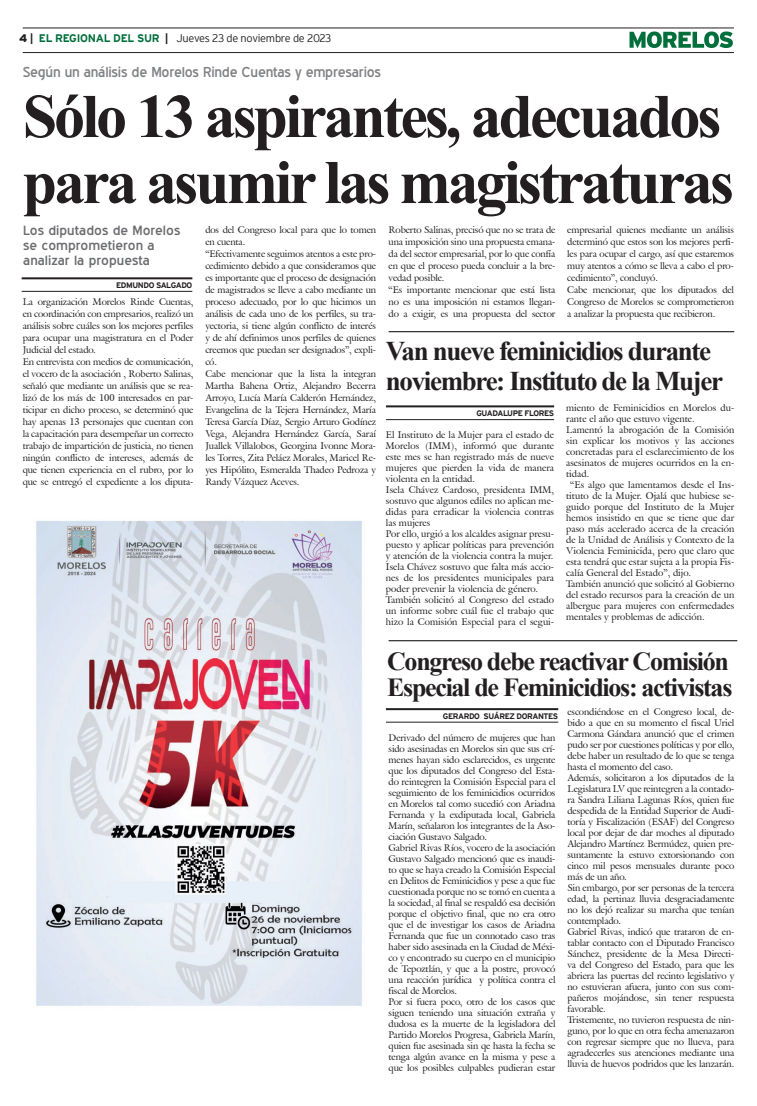
<style>
.page{position:relative;width:757px;height:1106px;background:#fff}
.page>*{position:absolute;margin:0;border:0;box-sizing:border-box;transform-origin:0 0}
.t1{font:700 62px/66px "Times New Roman";letter-spacing:-.05em;color:#231f20}
.t2{font:700 27px/30px "Times New Roman";letter-spacing:-.05em;color:#231f20}
.t3{font:700 26px/26px "Times New Roman";letter-spacing:-.05em;color:#231f20}
.t4{font:14px "Blue Highway";letter-spacing:-.015em;color:#808285;scale:1.05 1}
.t5{font:13px/15px "Blue Highway";color:#6c6d70;scale:1.1 1}
.t6{font:300 11px "Interstate";letter-spacing:-.025em;color:#231f20}
.t7{font:9.5px/11px "Galliard IT Cby BT";letter-spacing:-.01em;color:#231f20}
.t8{font:700 8px "Interstate";letter-spacing:-.05em;color:#231f20}
.s1{font-weight:900}
.s2{font-weight:700}
.s3{font-weight:700;color:#006f3c}
</style>
<div class="page">
<hr style="left:23px;top:28px;width:711px;height:1px;background:#231f20">
<hr style="left:23px;top:52px;width:711px;height:1px;background:#231f20">
<svg style="left:629px;top:31px;width:104px;height:17px"></svg>
<img style="left:36px;top:521px;width:326px;height:485px">
<hr style="left:386px;top:708px;width:172px;height:2px;background:#231f20">
<hr style="left:386px;top:721px;width:172px;height:1px;background:#231f20">
<hr style="left:389px;top:640px;width:348px;height:1px;background:#000">
<hr style="left:386px;top:405px;width:168px;height:2px;background:#231f20">
<hr style="left:386px;top:419px;width:168px;height:1px;background:#231f20">
<hr style="left:389px;top:331px;width:345px;height:1px;background:#000">
<hr style="left:22px;top:277px;width:170px;height:2px;background:#231f20">
<hr style="left:22px;top:291px;width:170px;height:1px;background:#231f20">
<p class="t6" style="left:19px;top:32px;width:314px"><span class="s1">4</span> <span class="s2">|</span> <span class="s3">EL REGIONAL DEL SUR</span> <span class="s2">|</span> Jueves 23 de noviembre de 2023</p>
<h3 class="t4" style="left:23px;top:63px;width:343px">Según un análisis de Morelos Rinde Cuentas y empresarios</h3>
<h1 class="t1" style="left:23px;top:81px;width:713px">Sólo 13 aspirantes, adecuados para asumir las magistraturas</h1>
<h3 class="t5" style="left:23px;top:223px;width:144px">Los diputados de Morelos se comprometieron a analizar la propuesta</h3>
<p class="t8" style="left:116px;top:281px;width:78px">EDMUNDO SALGADO</p>
<p class="t7" style="left:389px;top:223px;width:168px;line-height:12px">Roberto Salinas, precisó que no se trata de una imposición sino una propuesta emana&shy;da del sector empresarial, por lo que confía en que el proceso pueda concluir a la bre&shy;vedad posible.<br>“Es importante mencionar que está lista no es una imposición ni estamos llegan&shy;do a exigir, es una propuesta del sector</p>
<p class="t7" style="left:567px;top:223px;width:168px;line-height:12px">empresarial quienes mediante un análisis determinó que estos son los mejores perfi&shy;les para ocupar el cargo, así que estaremos muy atentos a cómo se lleva a cabo el pro&shy;cedimiento”, concluyó.<br>Cabe mencionar, que los diputados del Congreso de Morelos se comprometieron a analizar la propuesta que recibieron.</p>
<p class="t7" style="left:205px;top:223px;width:172px;line-height:12px">dos del Congreso local para que lo tomen en cuenta.<br>“Efectivamente seguimos atentos a este pro&shy;cedimiento debido a que consideramos que es importante que el proceso de designación de magistrados se lleve a cabo mediante un proceso adecuado, por lo que hicimos un análisis de cada uno de los perfiles, su tra&shy;yectoria, si tiene algún conflicto de interés y de ahí definimos unos perfiles de quienes creemos que puedan ser designados”, expli&shy;có.<br>Cabe mencionar que la lista la integran Martha Bahena Ortiz, Alejandro Becerra Arroyo, Lucía María Calderón Hernández, Evangelina de la Tejera Hernández, María Teresa García Díaz, Sergio Arturo Godínez Vega, Alejandra Hernández García, Saraí Juallek Villalobos, Georgina Ivonne Mora&shy;les Torres, Zita Peláez Morales, Maricel Re&shy;yes Hipólito, Esmeralda Thadeo Pedroza y Randy Vázquez Aceves.</p>
<p class="t7" style="left:23px;top:295px;width:172px;line-height:12px">La organización Morelos Rinde Cuentas, en coordinación con empresarios, realizó un análisis sobre cuáles son los mejores perfiles para ocupar una magistratura en el Poder Judicial del estado.<br>En entrevista con medios de comunicación, el vocero de la asociación , Roberto Salinas, señaló que mediante un análisis que se rea&shy;lizó de los más de 100 interesados en par&shy;ticipar en dicho proceso, se determinó que hay apenas 13 personajes que cuentan con la capacitación para desempeñar un correcto trabajo de impartición de justicia, no tienen ningún conflicto de intereses, además de que tienen experiencia en el rubro, por lo que se entregó el expediente a los diputa-</p>
<h2 class="t2" style="left:386px;top:335px;width:339px">Van nueve feminicidios durante noviembre: Instituto de la Mujer</h2>
<p class="t8" style="left:476px;top:409px;width:79px">GUADALUPE FLORES</p>
<p class="t7" style="left:566px;top:402px;width:170px">miento de Feminicidios en Morelos du-</p>
<p class="t7" style="left:566px;top:413px;width:130px">rante el año que estuvo vigente.</p>
<p class="t7" style="left:566px;top:424px;width:170px">Lamentó la abrogación de la Comisión</p>
<p class="t7" style="left:566px;top:435px;width:170px">sin explicar los motivos y las acciones</p>
<p class="t7" style="left:566px;top:446px;width:170px">concretadas para el esclarecimiento de los</p>
<p class="t7" style="left:566px;top:457px;width:170px">asesinatos de mujeres ocurridos en la en-</p>
<p class="t7" style="left:566px;top:468px;width:25px">tidad.</p>
<p class="t7" style="left:570px;top:479px;width:166px">“Es algo que lamentamos desde el Ins-</p>
<p class="t7" style="left:566px;top:490px;width:170px">tituto de la Mujer. Ojalá que hubiese se-</p>
<p class="t7" style="left:566px;top:501px;width:170px">guido porque del Instituto de la Mujer</p>
<p class="t7" style="left:566px;top:512px;width:170px">hemos insistido en que se tiene que dar</p>
<p class="t7" style="left:566px;top:523px;width:170px">paso más acelerado acerca de la creación</p>
<p class="t7" style="left:566px;top:534px;width:170px">de la Unidad de Análisis y Contexto de la</p>
<p class="t7" style="left:566px;top:545px;width:170px">Violencia Feminicida, pero que claro que</p>
<p class="t7" style="left:566px;top:556px;width:170px">esta tendrá que estar sujeta a la propia Fis-</p>
<p class="t7" style="left:566px;top:567px;width:126px">calía General del Estado”, dijo.</p>
<p class="t7" style="left:566px;top:578px;width:170px">También anunció que solicitó al Gobierno</p>
<p class="t7" style="left:566px;top:589px;width:170px">del estado recursos para la creación de un</p>
<p class="t7" style="left:566px;top:600px;width:170px">albergue para mujeres con enfermedades</p>
<p class="t7" style="left:566px;top:611px;width:140px">mentales y problemas de adicción.</p>
<p class="t7" style="left:386px;top:429px;width:170px">El Instituto de la Mujer para el estado de Morelos (IMM), informó que durante este mes se han registrado más de nueve mujeres que pierden la vida de manera violenta en la entidad.<br>Isela Chávez Cardoso, presidenta IMM, sostuvo que algunos ediles no aplican me&shy;didas para erradicar la violencia contras las mujeres<br>Por ello, urgió a los alcaldes asignar presu&shy;puesto y aplicar políticas para prevención y atención de la violencia contra la mujer.<br>Isela Chávez sostuvo que falta más accio&shy;nes de los presidentes municipales para poder prevenir la violencia de género.<br>También solicitó al Congreso del estado un informe sobre cuál fue el trabajo que hizo la Comisión Especial para el segui-</p>
<h3 class="t3" style="left:387px;top:647px;width:347px">Congreso debe reactivar Comisión<br>Especial de Feminicidios: activistas</h3>
<p class="t8" style="left:443px;top:711px;width:117px">GERARDO SUÁREZ DORANTES</p>
<p class="t7" style="left:567px;top:706px;width:168px">escondiéndose en el Congreso local, de&shy;bido a que en su momento el fiscal Uriel Carmona Gándara anunció que el crimen pudo ser por cuestiones políticas y por ello, debe haber un resultado de lo que se tenga hasta el momento del caso.<br>Además, solicitaron a los diputados de la Legislatura LV que reintegren a la contado&shy;ra Sandra Liliana Lagunas Ríos, quien fue despedida de la Entidad Superior de Audi&shy;toría y Fiscalización (ESAF) del Congreso local por dejar de dar moches al diputado Alejandro Martínez Bermúdez, quien pre&shy;suntamente la estuvo extorsionando con cinco mil pesos mensuales durante poco más de un año.<br>Sin embargo, por ser personas de la tercera edad, la pertinaz lluvia desgraciadamente no los dejó realizar su marcha que tenían contemplado.<br>Gabriel Rivas, indicó que trataron de en&shy;tablar contacto con el Diputado Francisco Sánchez, presidente de la Mesa Directi&shy;va del Congreso del Estado, para que les abriera las puertas del recinto legislativo y no estuvieran afuera, junto con sus com&shy;pañeros mojándose, sin tener respuesta favorable.<br>Tristemente, no tuvieron respuesta de nin&shy;guno, por lo que en otra fecha amenazaron con regresar siempre que no llueva, para agradecerles sus atenciones mediante una lluvia de huevos podridos que les lanzarán.</p>
<p class="t7" style="left:389px;top:732px;width:168px">Derivado del número de mujeres que han sido asesinadas en Morelos sin que sus crí&shy;menes hayan sido esclarecidos, es urgente que los diputados del Congreso del Esta&shy;do reintegren la Comisión Especial para el seguimiento de los feminicidios ocurridos en Morelos tal como sucedió con Ariadna Fernanda y la exdiputada local, Gabriela Marín, señalaron los integrantes de la Aso&shy;ciación Gustavo Salgado.<br>Gabriel Rivas Ríos, vocero de la asociación Gustavo Salgado mencionó que es inaudi&shy;to que se haya creado la Comisión Especial en Delitos de Feminicidios y pese a que fue cuestionada porque no se tomó en cuenta a la sociedad, al final se respaldó esa decisión porque el objetivo final, que no era otro que el de investigar los casos de Ariadna Fernanda que fue un connotado caso tras haber sido asesinada en la Ciudad de Méxi&shy;co y encontrado su cuerpo en el municipio de Tepoztlán, y que a la postre, provocó una reacción jurídica y política contra el fiscal de Morelos.<br>Por si fuera poco, otro de los casos que siguen teniendo una situación extraña y dudosa es la muerte de la legisladora del Partido Morelos Progresa, Gabriela Marín, quien fue asesinada sin qe hasta la fecha se tenga algún avance en la misma y pese a que los posibles culpables pudieran estar</p>
</div>
